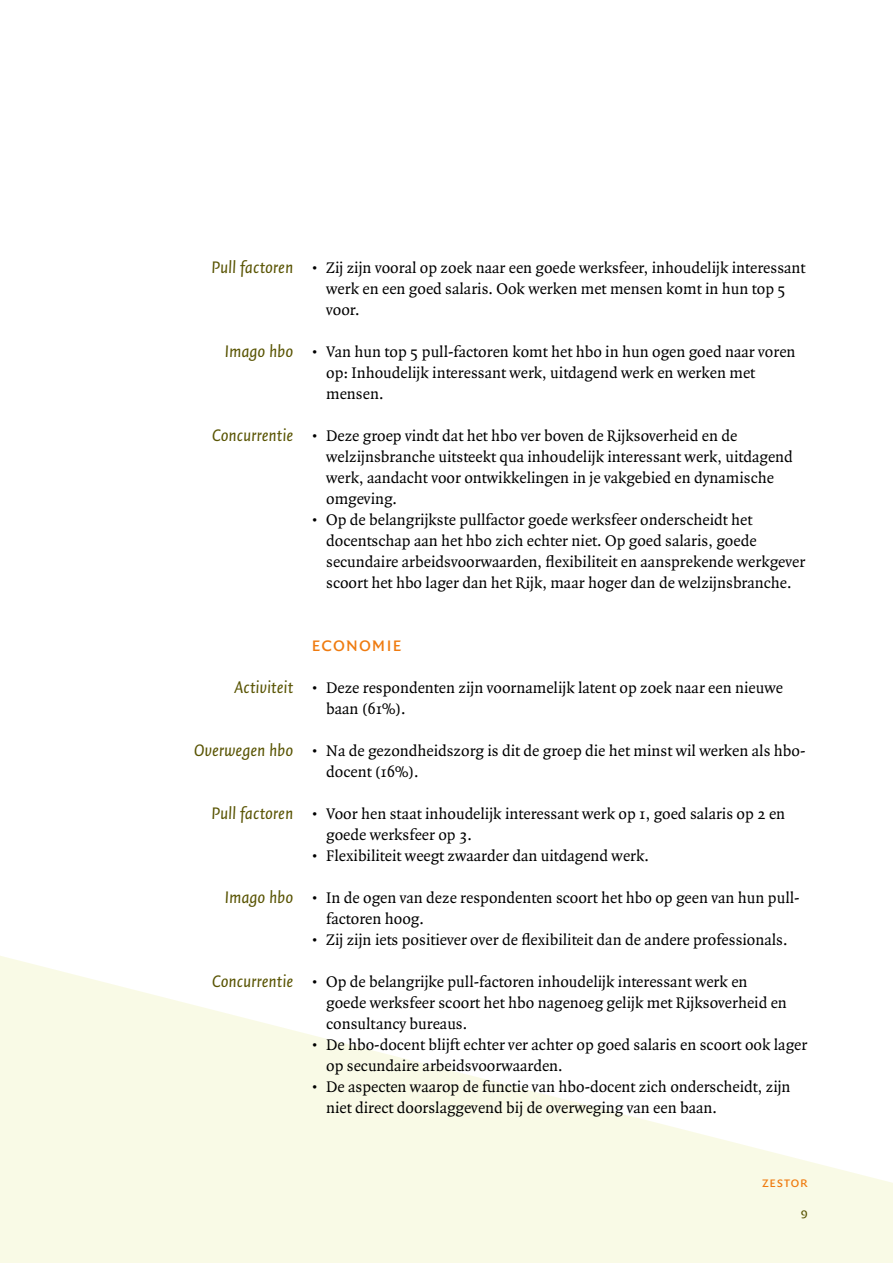
<style>
.page{position:relative;width:893px;height:1263px;background:#fff}
.page>*{position:absolute;margin:0;border:0;box-sizing:border-box;transform-origin:0 0}
.t1{font:21px "Quadraat Sans Small Caps";letter-spacing:.025em;color:#ef7b10}
.t2{font:italic 18px "Quadraat Sans";letter-spacing:-.01em;color:#595403}
.t3{font:16.5px/21px "Quadraat";color:#000}
.t4{font:15px "Quadraat Sans Small Caps";letter-spacing:.035em;color:#ef7b10}
.t5{font:15px "Quadraat Sans Small Caps";color:#595403}
</style>
<div class="page">
<svg style="left:0;top:956px;width:893px;height:307px;fill:#f9fae6"></svg>
<p class="t2" style="left:211px;top:258px;width:84px">Pull factoren</p>
<p class="t2" style="left:224px;top:342px;width:70px">Imago hbo</p>
<p class="t2" style="left:212px;top:426px;width:83px">Concurrentie</p>
<p class="t2" style="left:234px;top:678px;width:60px">Activiteit</p>
<p class="t2" style="left:194px;top:741px;width:101px">Overwegen hbo</p>
<p class="t2" style="left:211px;top:804px;width:84px">Pull factoren</p>
<p class="t2" style="left:224px;top:888px;width:70px">Imago hbo</p>
<p class="t2" style="left:212px;top:972px;width:83px">Concurrentie</p>
<p class="t3" style="left:326px;top:258px;width:481px;text-indent:-15px">• Zij zijn vooral op zoek naar een goede werksfeer, inhoudelijk interessant werk en een goed salaris. Ook werken met mensen komt in hun top 5 voor.</p>
<p class="t3" style="left:326px;top:342px;width:471px;text-indent:-15px">• Van hun top 5 pull-factoren komt het hbo in hun ogen goed naar voren op: Inhoudelijk interessant werk, uitdagend werk en werken met mensen.</p>
<p class="t3" style="left:326px;top:426px;width:468px;text-indent:-15px">• Deze groep vindt dat het hbo ver boven de Rijksoverheid en de welzijnsbranche uitsteekt qua inhoudelijk interessant werk, uitdagend werk, aandacht voor ontwikkelingen in je vakgebied en dynamische omgeving.</p>
<p class="t3" style="left:326px;top:510px;width:481px;text-indent:-15px">• Op de belangrijkste pullfactor goede werksfeer onderscheidt het docentschap aan het hbo zich echter niet. Op goed salaris, goede secundaire arbeidsvoorwaarden, flexibiliteit en aansprekende werkgever scoort het hbo lager dan het Rijk, maar hoger dan de welzijnsbranche.</p>
<p class="t1" style="left:311px;top:632px;width:92px">economie</p>
<p class="t3" style="left:326px;top:678px;width:458px;text-indent:-15px">• Deze respondenten zijn voornamelijk latent op zoek naar een nieuwe baan (61%).</p>
<p class="t3" style="left:326px;top:741px;width:481px;text-indent:-15px">• Na de gezondheidszorg is dit de groep die het minst wil werken als hbo&shy;docent (16%).</p>
<p class="t3" style="left:326px;top:804px;width:461px;text-indent:-15px">• Voor hen staat inhoudelijk interessant werk op 1, goed salaris op 2 en goede werksfeer op 3.</p>
<p class="t3" style="left:311px;top:846px;width:339px">• Flexibiliteit weegt zwaarder dan uitdagend werk.</p>
<p class="t3" style="left:326px;top:888px;width:475px;text-indent:-15px">• In de ogen van deze respondenten scoort het hbo op geen van hun pull&shy;factoren hoog.</p>
<p class="t3" style="left:311px;top:930px;width:478px">• Zij zijn iets positiever over de flexibiliteit dan de andere professionals.</p>
<p class="t3" style="left:326px;top:972px;width:462px;text-indent:-15px">• Op de belangrijke pull-factoren inhoudelijk interessant werk en goede werksfeer scoort het hbo nagenoeg gelijk met Rijksoverheid en consultancy bureaus.</p>
<p class="t3" style="left:326px;top:1035px;width:483px;text-indent:-15px">• De hbo-docent blijft echter ver achter op goed salaris en scoort ook lager op secundaire arbeidsvoorwaarden.</p>
<p class="t3" style="left:326px;top:1077px;width:466px;text-indent:-15px">• De aspecten waarop de functie van hbo-docent zich onderscheidt, zijn niet direct doorslaggevend bij de overweging van een baan.</p>
<p class="t4" style="left:762px;top:1173px;width:47px">zestor</p>
<p class="t5" style="left:800px;top:1205px;width:9px">9</p>
</div>
